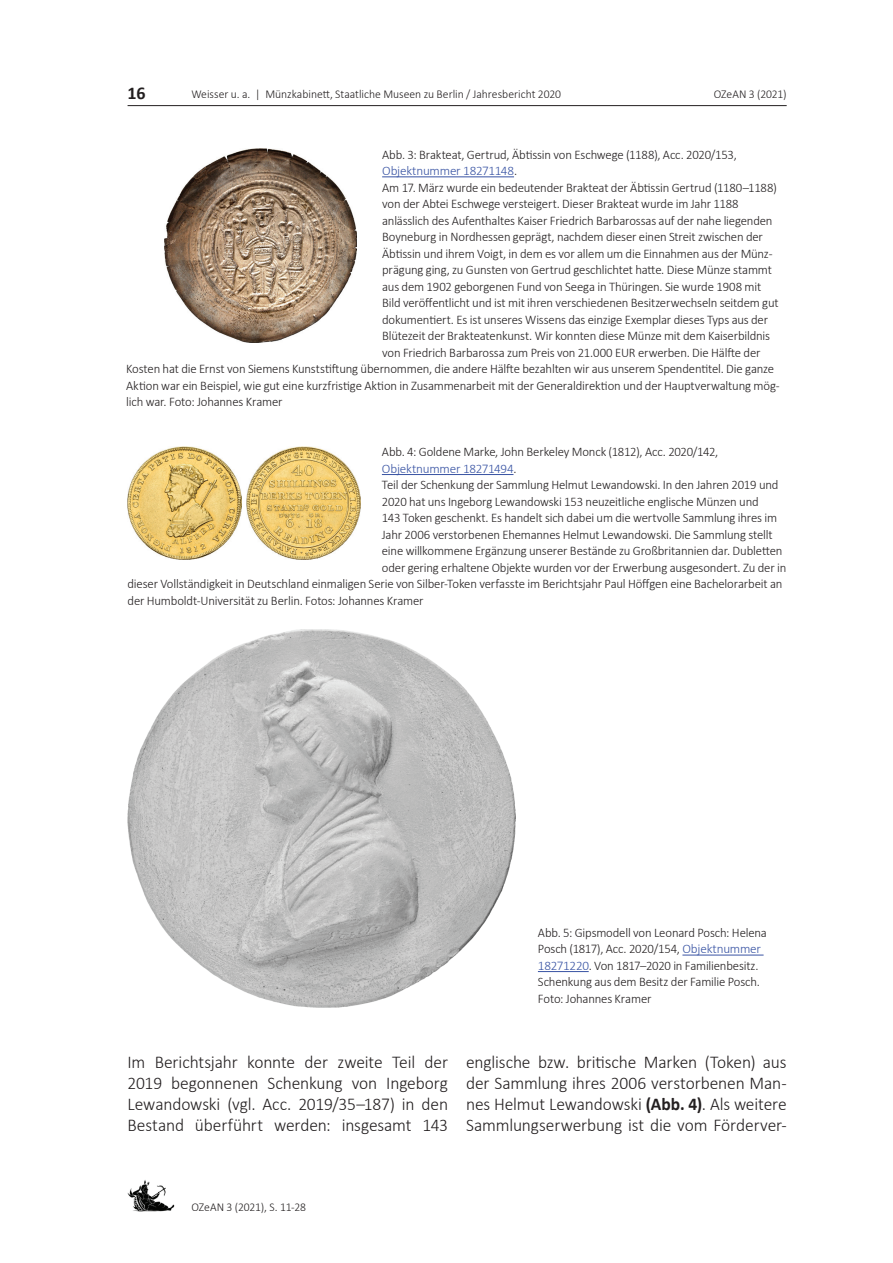
<style>
.page{position:relative;width:893px;height:1263px;background:#fff}
.page>*{position:absolute;margin:0;border:0;box-sizing:border-box;transform-origin:0 0}
.t1{font:300 18px/21px "Calibri";letter-spacing:-.01em;color:#231f20;text-align:justify}
.t2{font:700 18px "Calibri";color:#231f20}
.t3{font:300 13.2px/16.5px "Calibri";letter-spacing:-.015em;color:#231f20}
.t4{font:300 13.2px "Calibri";letter-spacing:-.015em;color:#3853a3}
.t5{font:300 12px "Calibri";letter-spacing:-.005em;color:#231f20}
.s1{color:#231f20}
.s2{color:#3853a3}
.s3{font-weight:700}
</style>
<div class="page">
<hr style="left:128px;top:105px;width:659px;height:1px;background:#231f20">
<img style="left:128px;top:1180px;width:47px;height:32px">
<hr style="left:682px;top:955px;width:82px;height:1px;background:#3853a3">
<hr style="left:538px;top:971px;width:51px;height:1px;background:#3853a3">
<hr style="left:382px;top:474px;width:131px;height:1px;background:#3853a3">
<hr style="left:382px;top:177px;width:132px;height:1px;background:#3853a3">
<img style="left:165px;top:149px;width:192px;height:193px">
<img style="left:128px;top:446px;width:114px;height:113px">
<img style="left:247px;top:447px;width:114px;height:112px">
<img style="left:128px;top:629px;width:388px;height:379px">
<h1 class="t2" style="left:128px;top:80px;width:19px">16</h1>
<p class="t5" style="left:191px;top:87px;width:371px">Weisser u. a. | Münzkabinett, Staatliche Museen zu Berlin / Jahresbericht 2020</p>
<p class="t5" style="left:714px;top:86px;width:74px">OZeAN 3 (2021)</p>
<p class="t3" style="left:382px;top:146px;width:356px">Abb. 3: Brakteat, Gertrud, Äbtissin von Eschwege (1188), Acc. 2020/153,</p>
<p class="t4" style="left:382px;top:163px;width:137px">Objektnummer 18271148<span class="s1">.</span></p>
<p class="t3" style="left:382px;top:179px;width:396px">Am 17. März wurde ein bedeutender Brakteat der Äbtissin Gertrud (1180–1188)</p>
<p class="t3" style="left:382px;top:195px;width:358px">von der Abtei Eschwege versteigert. Dieser Brakteat wurde im Jahr 1188</p>
<p class="t3" style="left:382px;top:212px;width:392px">anlässlich des Aufenthaltes Kaiser Friedrich Barbarossas auf der nahe liegenden</p>
<p class="t3" style="left:382px;top:228px;width:382px">Boyneburg in Nordhessen geprägt, nachdem dieser einen Streit zwischen der</p>
<p class="t3" style="left:382px;top:245px;width:392px">Äbtissin und ihrem Voigt, in dem es vor allem um die Einnahmen aus der Münz-</p>
<p class="t3" style="left:382px;top:261px;width:391px">prägung ging, zu Gunsten von Gertrud geschlichtet hatte. Diese Münze stammt</p>
<p class="t3" style="left:382px;top:278px;width:381px">aus dem 1902 geborgenen Fund von Seega in Thüringen. Sie wurde 1908 mit</p>
<p class="t3" style="left:382px;top:294px;width:398px">Bild veröffentlicht und ist mit ihren verschiedenen Besitzerwechseln seitdem gut</p>
<p class="t3" style="left:382px;top:311px;width:387px">dokumentiert. Es ist unseres Wissens das einzige Exemplar dieses Typs aus der</p>
<p class="t3" style="left:382px;top:327px;width:389px">Blütezeit der Brakteatenkunst. Wir konnten diese Münze mit dem Kaiserbildnis</p>
<p class="t3" style="left:382px;top:344px;width:380px">von Friedrich Barbarossa zum Preis von 21.000 EUR erwerben. Die Hälfte der</p>
<p class="t3" style="left:126px;top:360px;width:649px">Kosten hat die Ernst von Siemens Kunststiftung übernommen, die andere Hälfte bezahlten wir aus unserem Spendentitel. Die ganze</p>
<p class="t3" style="left:126px;top:377px;width:655px">Aktion war ein Beispiel, wie gut eine kurzfristige Aktion in Zusammenarbeit mit der Generaldirektion und der Hauptverwaltung mög-</p>
<p class="t3" style="left:126px;top:393px;width:158px">lich war. Foto: Johannes Kramer</p>
<p class="t3" style="left:382px;top:444px;width:338px">Abb. 4: Goldene Marke, John Berkeley Monck (1812), Acc. 2020/142,</p>
<p class="t4" style="left:382px;top:460px;width:136px">Objektnummer 18271494<span class="s1">.</span></p>
<p class="t3" style="left:382px;top:477px;width:398px">Teil der Schenkung der Sammlung Helmut Lewandowski. In den Jahren 2019 und</p>
<p class="t3" style="left:382px;top:493px;width:378px">2020 hat uns Ingeborg Lewandowski 153 neuzeitliche englische Münzen und</p>
<p class="t3" style="left:382px;top:510px;width:397px">143 Token geschenkt. Es handelt sich dabei um die wertvolle Sammlung ihres im</p>
<p class="t3" style="left:382px;top:526px;width:392px">Jahr 2006 verstorbenen Ehemannes Helmut Lewandowski. Die Sammlung stellt</p>
<p class="t3" style="left:382px;top:543px;width:402px">eine willkommene Ergänzung unserer Bestände zu Großbritannien dar. Dubletten</p>
<p class="t3" style="left:382px;top:559px;width:406px">oder gering erhaltene Objekte wurden vor der Erwerbung ausgesondert. Zu der in</p>
<p class="t3" style="left:128px;top:576px;width:656px">dieser Vollständigkeit in Deutschland einmaligen Serie von Silber-Token verfasste im Berichtsjahr Paul Höffgen eine Bachelorarbeit an</p>
<p class="t3" style="left:128px;top:592px;width:298px">der Humboldt-Universität zu Berlin. Fotos: Johannes Kramer</p>
<p class="t3" style="left:538px;top:924px;width:230px">Abb. 5: Gipsmodell von Leonard Posch: Helena Posch (1817), Acc. 2020/154, <span class="s2">Objektnummer 18271220</span>. Von 1817–2020 in Familienbesitz.<br>Schenkung aus dem Besitz der Familie Posch.<br>Foto: Johannes Kramer</p>
<h1 class="t1" style="left:128px;top:1051px;width:322px">Im Berichtsjahr konnte der zweite Teil der 2019 begonnenen Schenkung von Ingeborg Lewandowski (vgl. Acc. 2019/35–187) in den Bestand überführt werden: insgesamt 143</h1>
<h1 class="t1" style="left:466px;top:1051px;width:322px">englische bzw. britische Marken (Token) aus der Sammlung ihres 2006 verstorbenen Man&shy;nes Helmut Lewandowski <span class="s3">(Abb. 4)</span>. Als weitere Sammlungserwerbung ist die vom Förderver-</h1>
<p class="t5" style="left:191px;top:1200px;width:116px">OZeAN 3 (2021), S. 11-28</p>
</div>
